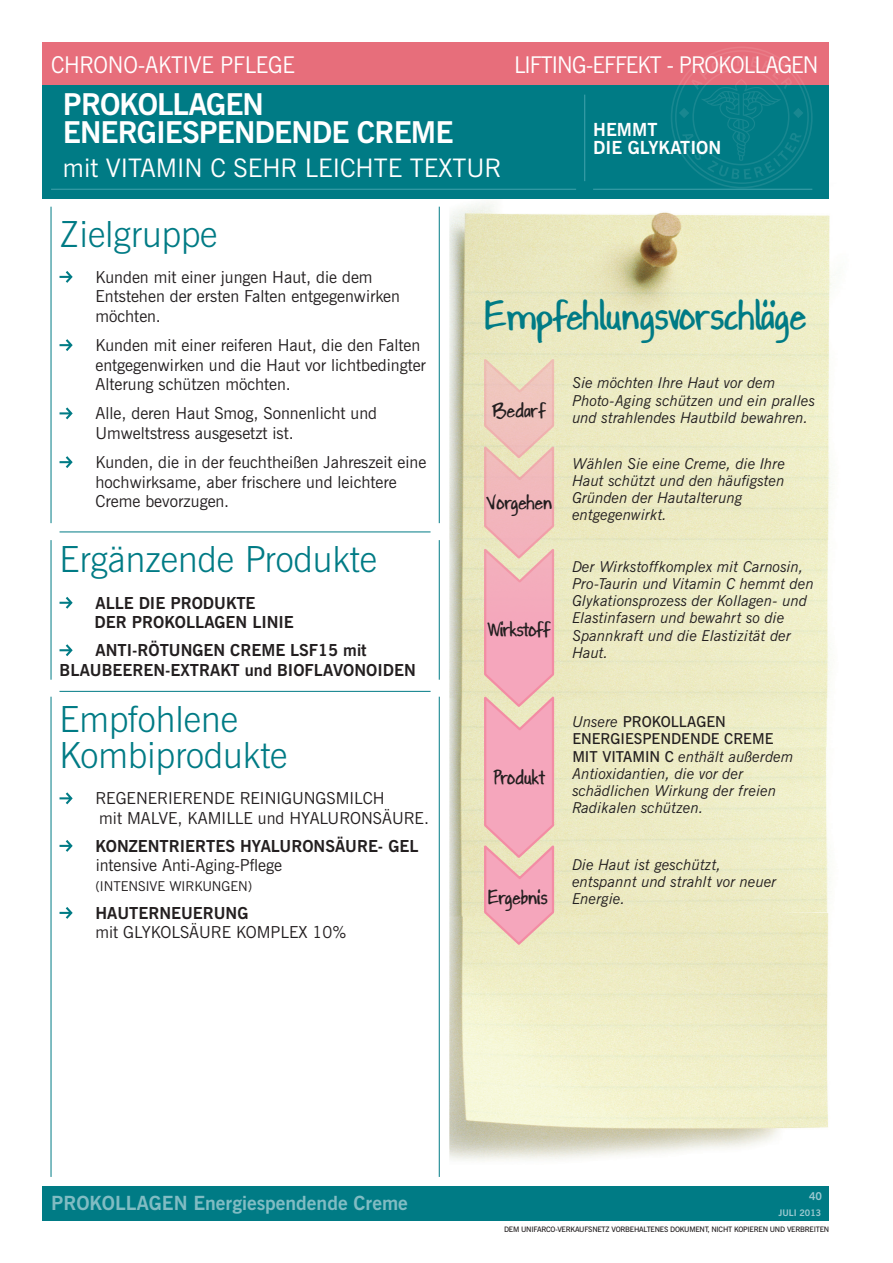
<style>
.page{position:relative;width:893px;height:1263px;background:#fff}
.page>*{position:absolute;margin:0;border:0;box-sizing:border-box;transform-origin:0 0}
.t1{font:45px "Gapstown AH";letter-spacing:-.03em;color:#007b85}
.t2{font:300 36px/36px "News Gothic BT";color:#007b85}
.t3{font:700 30px/28.5px "News Gothic BT";letter-spacing:-.03em;color:#fff}
.t4{font:25.5px "News Gothic BT";color:#fff}
.t5{font:23.1px "News Gothic BT";letter-spacing:-.04em;color:#fff;scale:.95 1}
.t6{font:23.1px "News Gothic BT";letter-spacing:-.01em;color:#fff;scale:.95 1}
.t7{font:22.5px "Gapstown AH";letter-spacing:-.025em;color:#231f20}
.t8{font:22.5px "Gapstown AH";letter-spacing:-.05em;color:#231f20}
.t9{font:700 19.5px "News Gothic BT";color:#81bcc3}
.t10{font:700 18px/18.3px "News Gothic BT";color:#fff}
.t11{font:16.5px/19.5px "News Gothic BT";color:#231f20}
.t12{font:700 16.5px/19.5px "News Gothic BT";color:#231f20}
.t13{font:italic 15px/17.2px "News Gothic BT";color:#231f20}
.t14{font:13.5px "News Gothic BT";color:#231f20}
.t15{font:700 10.8px "News Gothic BT";color:#9dcad1}
.t16{font:700 9px "News Gothic BT";color:#9dcad1}
.t17{font:600 7.5px "News Gothic BT";letter-spacing:-.03em;color:#231f20}
.s1{font-weight:600;font-style:normal}
</style>
<div class="page">
<img style="left:449px;top:198px;width:384px;height:963px">
<div style="left:43px;top:43px;width:786px;height:42px;background:#e76e7b"></div>
<div style="left:43px;top:1186px;width:786px;height:34px;background:#007b85"></div>
<div style="left:43px;top:85px;width:786px;height:113px;background:#007b85"></div>
<svg style="left:671px;top:47px;width:142px;height:141px"></svg>
<hr style="left:584px;top:95px;width:1px;height:86px;background:#43a3ad">
<hr style="left:593px;top:189px;width:219px;height:1px;background:#43a3ad">
<hr style="left:51px;top:189px;width:525px;height:1px;background:#43a3ad">
<hr style="left:51px;top:207px;width:1px;height:316px;background:#007b85">
<hr style="left:51px;top:540px;width:1px;height:140px;background:#007b85">
<hr style="left:51px;top:697px;width:1px;height:480px;background:#007b85">
<hr style="left:439px;top:207px;width:1px;height:316px;background:#007b85">
<hr style="left:439px;top:540px;width:1px;height:140px;background:#007b85">
<hr style="left:439px;top:697px;width:1px;height:480px;background:#007b85">
<hr style="left:59px;top:691px;width:372px;height:1px;background:#007b85">
<hr style="left:60px;top:531px;width:371px;height:1px;background:#007b85">
<svg style="left:60px;top:792px;width:13px;height:12px"></svg>
<svg style="left:60px;top:840px;width:13px;height:12px"></svg>
<svg style="left:60px;top:907px;width:13px;height:12px"></svg>
<svg style="left:60px;top:597px;width:13px;height:12px"></svg>
<svg style="left:60px;top:644px;width:13px;height:12px"></svg>
<svg style="left:60px;top:271px;width:13px;height:12px"></svg>
<svg style="left:60px;top:339px;width:13px;height:12px"></svg>
<svg style="left:60px;top:407px;width:13px;height:12px"></svg>
<svg style="left:60px;top:456px;width:13px;height:12px"></svg>
<svg style="left:483px;top:357px;width:72px;height:589px;background:#f1b7ba"></svg>
<h3 class="t6" style="left:51px;top:50px;width:258px">CHRONO-AKTIVE PFLEGE</h3>
<h3 class="t3" style="left:63px;top:90px;width:392px">PROKOLLAGEN<br>ENERGIESPENDENDE CREME</h3>
<h3 class="t4" style="left:63px;top:153px;width:440px">mit VITAMIN C SEHR LEICHTE TEXTUR</h3>
<h3 class="t5" style="left:514px;top:50px;width:322px">LIFTING-EFFEKT - PROKOLLAGEN</h3>
<p class="t10" style="left:593px;top:120px;width:130px">HEMMT<br>DIE GLYKATION</p>
<h2 class="t2" style="left:60px;top:216px;width:159px">Zielgruppe</h2>
<p class="t11" style="left:95px;top:267px;width:306px">Kunden mit einer jungen Haut, die dem<br>Entstehen der ersten Falten entgegenwirken möchten.</p>
<p class="t11" style="left:95px;top:335px;width:332px">Kunden mit einer reiferen Haut, die den Falten entgegenwirken und die Haut vor lichtbedingter<br>Alterung schützen möchten.</p>
<p class="t11" style="left:95px;top:404px;width:283px">Alle, deren Haut Smog, Sonnenlicht und<br>Umweltstress ausgesetzt ist.</p>
<p class="t11" style="left:95px;top:452px;width:332px">Kunden, die in der feuchtheißen Jahreszeit eine hochwirksame, aber frischere und leichtere<br>Creme bevorzugen.</p>
<h2 class="t2" style="left:60px;top:541px;width:319px">Ergänzende Produkte</h2>
<p class="t12" style="left:95px;top:593px;width:201px">ALLE DIE PRODUKTE<br>DER PROKOLLAGEN LINIE</p>
<p class="t12" style="left:60px;top:640px;width:358px;text-indent:36px">ANTI-RÖTUNGEN CREME LSF15 mit<br>BLAUBEEREN-EXTRAKT und BIOFLAVONOIDEN</p>
<h2 class="t2" style="left:60px;top:701px;width:229px">Empfohlene<br>Kombiprodukte</h2>
<p class="t11" style="left:95px;top:788px;width:335px">REGENERIERENDE REINIGUNGSMILCH<br>mit MALVE, KAMILLE und HYALURONSÄURE.</p>
<p class="t12" style="left:95px;top:836px;width:324px">KONZENTRIERTES HYALURONSÄURE- GEL</p>
<p class="t11" style="left:96px;top:855px;width:188px">intensive Anti-Aging-Pflege</p>
<p class="t14" style="left:96px;top:878px;width:158px">(INTENSIVE WIRKUNGEN)</p>
<p class="t12" style="left:95px;top:903px;width:154px">HAUTERNEUERUNG</p>
<p class="t11" style="left:95px;top:922px;width:252px">mit GLYKOLSÄURE KOMPLEX 10%</p>
<h1 class="t1" style="left:485px;top:290px;width:324px">Empfehlungsvorschläge</h1>
<h3 class="t7" style="left:492px;top:398px;width:56px">Bedarf</h3>
<h3 class="t7" style="left:486px;top:490px;width:68px">Vorgehen</h3>
<h3 class="t8" style="left:487px;top:617px;width:65px">Wirkstoff</h3>
<p class="t13" style="left:572px;top:374px;width:244px">Sie möchten Ihre Haut vor dem<br>Photo-Aging schützen und ein pralles und strahlendes Hautbild bewahren.</p>
<p class="t13" style="left:572px;top:454px;width:214px">Wählen Sie eine Creme, die Ihre<br>Haut schützt und den häufigsten<br>Gründen der Hautalterung entgegenwirkt.</p>
<p class="t13" style="left:572px;top:557px;width:243px">Der Wirkstoffkomplex mit Carnosin,<br>Pro-Taurin und Vitamin C hemmt den<br>Glykationsprozess der Kollagen- und<br>Elastinfasern und bewahrt so die<br>Spannkraft und die Elastizität der<br>Haut.</p>
<h3 class="t7" style="left:493px;top:765px;width:54px">Produkt</h3>
<h3 class="t7" style="left:488px;top:884px;width:61px">Ergebnis</h3>
<p class="t13" style="left:572px;top:713px;width:223px">Unsere <span class="s1">PROKOLLAGEN<br>ENERGIESPENDENDE CREME<br>MIT VITAMIN C</span> enthält außerdem<br>Antioxidantien, die vor der schädlichen Wirkung der freien<br>Radikalen schützen.</p>
<p class="t13" style="left:572px;top:856px;width:206px">Die Haut ist geschützt, entspannt und strahlt vor neuer<br>Energie.</p>
<h3 class="t9" style="left:51px;top:1191px;width:358px">PROKOLLAGEN Energiespendende Creme</h3>
<p class="t15" style="left:809px;top:1189px;width:15px">40</p>
<p class="t17" style="left:504px;top:1225px;width:327px">DEM UNIFARCO-VERKAUFSNETZ VORBEHALTENES DOKUMENT, NICHT KOPIEREN UND VERBREITEN</p>
<p class="t16" style="left:778px;top:1207px;width:44px">JULI 2013</p>
</div>
